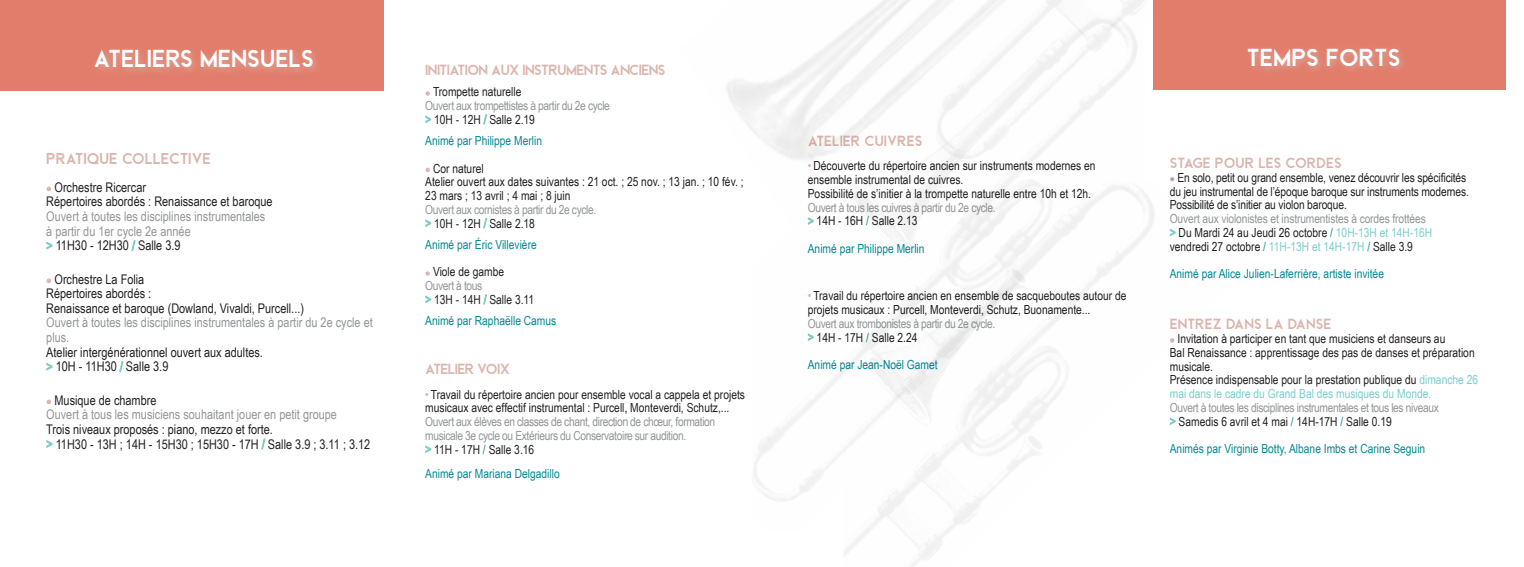
<style>
.page{position:relative;width:1524px;height:567px;background:#fff}
.page>*{position:absolute;margin:0;border:0;box-sizing:border-box;transform-origin:0 0}
.t1{font:25px "Beckman Free";color:#fff}
.t2{font:16px "Beckman Free";color:#dbb5ac}
.t3{font:15px "Beckman Free";color:#dbb5ac}
.t4{font:15px "Beckman Free";letter-spacing:-.04em;color:#dbb5ac}
.t5{font:13.25px/14.6px "Arial Narrow";color:#231f20}
.t6{font:13.25px/14.6px "Arial Narrow";color:#939598}
.t7{font:12.5px/13.8px "Arial Narrow";color:#231f20}
.t8{font:12.5px/13.8px "Arial Narrow";letter-spacing:-.03em;color:#939598}
.t9{font:12.5px "Arial Narrow";color:#048893}
.t10{font:12.5px/13.8px "Arial Narrow";color:#939598}
.s1{font-family:"Minion Pro";color:#dbb5ac}
.s2{color:#7bcdcd}
.s3{color:#231f20}
.s4{color:#f5c529}
.s5{color:#939598}
.s6{color:#dbb5ac}
.s7{color:#048893}
.s8{font-family:"Minion Pro";color:#939598}
</style>
<div class="page">
<div style="left:0;top:0;width:384px;height:91px;background:#e27d6b"></div>
<svg style="left:47px;top:187px;width:4px;height:4px"></svg>
<svg style="left:46px;top:241px;width:7px;height:9px"></svg>
<svg style="left:131px;top:240px;width:5px;height:11px"></svg>
<svg style="left:47px;top:279px;width:4px;height:4px"></svg>
<svg style="left:46px;top:362px;width:7px;height:9px"></svg>
<svg style="left:119px;top:361px;width:5px;height:11px"></svg>
<svg style="left:47px;top:400px;width:4px;height:4px"></svg>
<svg style="left:46px;top:440px;width:7px;height:8px"></svg>
<svg style="left:261px;top:438px;width:5px;height:12px"></svg>
<div style="left:91px;top:46px;width:231px;height:31px;background:#dbb5ac;opacity:.75"></div>
<div style="left:1153px;top:0;width:353px;height:90px;background:#e27d6b"></div>
<div style="left:1244px;top:44px;width:164px;height:31px;background:#dbb5ac;opacity:.75"></div>
<svg style="left:426px;top:92px;width:4px;height:4px"></svg>
<svg style="left:425px;top:115px;width:6px;height:8px"></svg>
<svg style="left:483px;top:114px;width:4px;height:11px"></svg>
<svg style="left:426px;top:168px;width:4px;height:4px"></svg>
<svg style="left:425px;top:219px;width:6px;height:8px"></svg>
<svg style="left:483px;top:218px;width:4px;height:10px"></svg>
<svg style="left:426px;top:272px;width:4px;height:4px"></svg>
<svg style="left:425px;top:295px;width:6px;height:8px"></svg>
<svg style="left:483px;top:294px;width:4px;height:11px"></svg>
<svg style="left:425px;top:445px;width:6px;height:8px"></svg>
<img style="left:753px;top:333px;width:90px;height:168px">
<img style="left:843px;top:251px;width:333px;height:316px">
<h1 class="t1" style="left:94px;top:45px;width:222px">ATELIERS MENSUELS</h1>
<p class="t2" style="left:46px;top:150px;width:166px">PRATIQUE COLLECTIVE</p>
<p class="t5" style="left:46px;top:179px;width:228px"><span class="s1">•</span> Orchestre Ricercar<br>Répertoires abordés : Renaissance et baroque</p>
<p class="t6" style="left:46px;top:208px;width:221px">Ouvert à toutes les disciplines instrumentales à partir du 1er cycle 2e année<br><span class="s2">&gt;</span> <span class="s3">11H30 - 12H30</span> <span class="s4">/</span> <span class="s3">Salle 3.9</span></p>
<p class="t5" style="left:46px;top:271px;width:259px"><span class="s1">•</span> Orchestre La Folia<br>Répertoires abordés :<br>Renaissance et baroque (Dowland, Vivaldi, Purcell...)</p>
<p class="t6" style="left:46px;top:315px;width:328px">Ouvert à toutes les disciplines instrumentales à partir du 2e cycle et plus.</p>
<p class="t5" style="left:46px;top:344px;width:218px">Atelier intergénérationnel ouvert aux adultes. <span class="s4">&gt;</span> 10H - 11H30 <span class="s4">/</span> Salle 3.9</p>
<p class="t6" style="left:46px;top:392px;width:292px"><span class="s1">•</span> <span class="s3">Musique de chambre<br></span>Ouvert à tous les musiciens souhaitant jouer en petit groupe</p>
<p class="t5" style="left:46px;top:421px;width:325px">Trois niveaux proposés : piano, mezzo et forte.<br><span class="s4">&gt;</span> 11H30 - 13H ; 14H - 15H30 ; 15H30 - 17H <span class="s4">/</span> Salle 3.9 ; 3.11 ; 3.12</p>
<p class="t4" style="left:425px;top:62px;width:242px">INITIATION AUX INSTRUMENTS ANCIENS</p>
<p class="t8" style="left:425px;top:85px;width:186px"><span class="s1">•</span> <span class="s3">Trompette naturelle<br></span>Ouvert aux trompettistes à partir du 2e cycle <span class="s4">&gt;</span> <span class="s3">10H - 12H</span> <span class="s4">/</span> <span class="s3">Salle 2.19</span></p>
<p class="t9" style="left:425px;top:131px;width:118px">Animé par Philippe Merlin</p>
<p class="t7" style="left:425px;top:161px;width:320px"><span class="s1">•</span> Cor naturel<br>Atelier ouvert aux dates suivantes : 21 oct. ; 25 nov. ; 13 jan. ; 10 fév. ;<br>23 mars ; 13 avril ; 4 mai ; 8 juin</p>
<p class="t8" style="left:425px;top:202px;width:172px">Ouvert aux cornistes à partir du 2e cycle. <span class="s4">&gt;</span> <span class="s3">10H - 12H</span> <span class="s4">/</span> <span class="s3">Salle 2.18</span></p>
<p class="t9" style="left:425px;top:235px;width:113px">Animé par Éric Villevière</p>
<p class="t7" style="left:425px;top:265px;width:110px"><span class="s1">•</span> Viole de gambe<br><span class="s5">Ouvert à tous<br></span><span class="s4">&gt;</span> 13H - 14H <span class="s4">/</span> Salle 3.11</p>
<p class="t9" style="left:425px;top:311px;width:133px">Animé par Raphaëlle Camus</p>
<p class="t4" style="left:425px;top:361px;width:86px">ATELIER VOIX</p>
<p class="t7" style="left:425px;top:387px;width:321px"><span class="s6">•</span> Travail du répertoire ancien pour ensemble vocal a cappela et projets musicaux avec effectif instrumental : Purcell, Monteverdi, Schutz,...</p>
<p class="t8" style="left:425px;top:414px;width:291px">Ouvert aux élèves en classes de chant, direction de chœur, formation musicale 3e cycle ou Extérieurs du Conservatoire sur audition.<br><span class="s4">&gt;</span> <span class="s3">11H - 17H</span> <span class="s7">/</span> <span class="s3">Salle 3.16</span></p>
<p class="t9" style="left:425px;top:465px;width:136px">Animé par Mariana Delgadillo</p>
<p class="t3" style="left:808px;top:132px;width:116px">ATELIER CUIVRES</p>
<p class="t7" style="left:808px;top:159px;width:289px"><span class="s6">•</span> Découverte du répertoire ancien sur instruments modernes en ensemble instrumental de cuivres.<br>Possibilité de s’initier à la trompette naturelle entre 10h et 12h.</p>
<p class="t8" style="left:808px;top:200px;width:189px">Ouvert à tous les cuivres à partir du 2e cycle. <span class="s4">&gt;</span> <span class="s3">14H - 16H</span> <span class="s7">/</span> <span class="s3">Salle 2.13</span></p>
<p class="t9" style="left:808px;top:239px;width:118px">Animé par Philippe Merlin</p>
<p class="t7" style="left:808px;top:289px;width:320px"><span class="s6">•</span> Travail du répertoire ancien en ensemble de sacqueboutes autour de projets musicaux : Purcell, Monteverdi, Schutz, Buonamente...</p>
<p class="t8" style="left:808px;top:316px;width:189px">Ouvert aux trombonistes à partir du 2e cycle. <span class="s4">&gt;</span> <span class="s3">14H - 17H</span> <span class="s7">/</span> <span class="s3">Salle 2.24</span></p>
<p class="t9" style="left:808px;top:355px;width:131px">Animé par Jean-Noël Gamet</p>
<h1 class="t1" style="left:1247px;top:44px;width:155px">TEMPS FORTS</h1>
<p class="t3" style="left:1170px;top:155px;width:173px">STAGE POUR LES CORDES</p>
<p class="t7" style="left:1170px;top:170px;width:301px"><span class="s8">•</span> En solo, petit ou grand ensemble, venez découvrir les spécificités du jeu instrumental de l’époque baroque sur instruments modernes.<br>Possibilité de s’initier au violon baroque.</p>
<p class="t10" style="left:1169px;top:211px;width:264px">Ouvert aux violonistes et instrumentistes à cordes frottées <span class="s4">&gt;</span> <span class="s3">Du Mardi 24 au Jeudi 26 octobre</span> <span class="s7">/</span> <span class="s2">10H-13H et 14H-16H </span><span class="s3">vendredi 27 octobre</span> <span class="s7">/</span> <span class="s2">11H-13H et 14H-17H</span> <span class="s7">/</span> <span class="s3">Salle 3.9</span></p>
<p class="t9" style="left:1169px;top:265px;width:216px">Animé par Alice Julien-Laferrière, artiste invitée</p>
<p class="t3" style="left:1170px;top:316px;width:163px">ENTREZ DANS LA DANSE</p>
<p class="t7" style="left:1170px;top:331px;width:310px"><span class="s1">•</span> Invitation à participer en tant que musiciens et danseurs au<br>Bal Renaissance : apprentissage des pas de danses et préparation musicale.<br>Présence indispensable pour la prestation publique du <span class="s2">dimanche 26 mai dans le cadre du Grand Bal des musiques du Monde</span><span class="s6">.<br></span><span class="s5">Ouvert à toutes les disciplines instrumentales et tous les niveaux<br></span><span class="s4">&gt;</span> Samedis 6 avril et 4 mai <span class="s7">/</span> 14H-17H <span class="s7">/</span> Salle 0.19</p>
<p class="t9" style="left:1170px;top:440px;width:257px">Animés par Virginie Botty, Albane Imbs et Carine Seguin</p>
</div>
